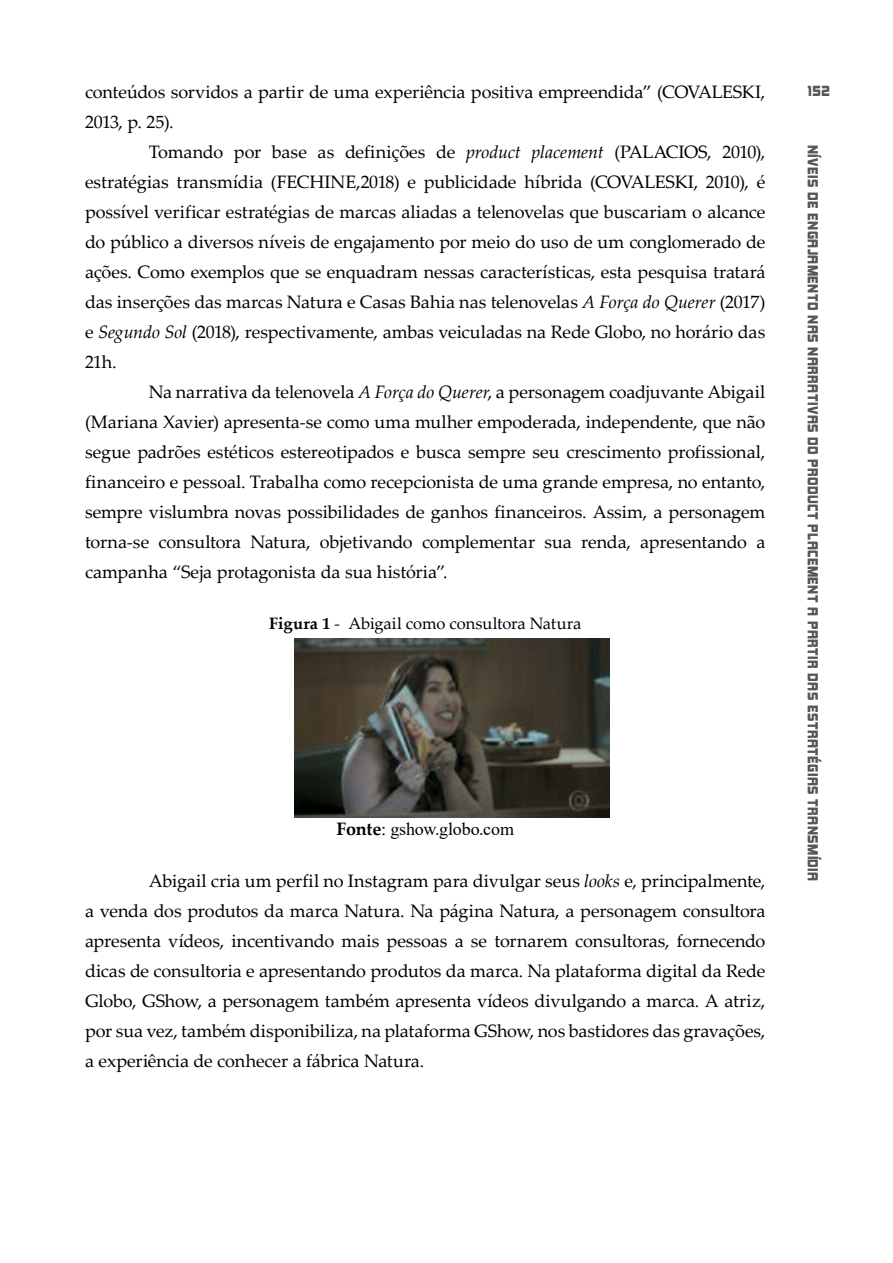
<style>
.page{position:relative;width:893px;height:1263px;background:#fff}
.page>*{position:absolute;margin:0;border:0;box-sizing:border-box;transform-origin:0 0}
.t1{font:18px/30px "Palatino Linotype";letter-spacing:-.005em;color:#000;text-align:justify}
.t2{font:18px "Times New Roman";letter-spacing:-.01em;color:#000}
.t3{font:16.5px "Palatino Linotype";letter-spacing:-.01em;color:#000}
.t4{font:13.5px "Kimberley Bl";letter-spacing:.035em;color:#575756}
.s1{font-style:italic}
.s2{font-weight:700}
.s3{font-family:"Palatino Linotype";font-weight:700}
.s4{font-family:"Palatino Linotype"}
</style>
<div class="page">
<img style="left:294px;top:638px;width:315px;height:179px">
<p class="t1" style="left:85px;top:76px;width:682px">conteúdos sorvidos a partir de uma experiência positiva empreendida” (COVALESKI,<br>2013, p. 25).</p>
<p class="t1" style="left:85px;top:136px;width:682px;text-indent:64px">Tomando por base as definições de <span class="s1">product placement</span> (PALACIOS, 2010), estratégias transmídia (FECHINE,2018) e publicidade híbrida (COVALESKI, 2010), é possível verificar estratégias de marcas aliadas a telenovelas que buscariam o alcance do público a diversos níveis de engajamento por meio do uso de um conglomerado de ações. Como exemplos que se enquadram nessas características, esta pesquisa tratará das inserções das marcas Natura e Casas Bahia nas telenovelas <span class="s1">A Força do Querer</span> (2017) e <span class="s1">Segundo Sol</span> (2018), respectivamente, ambas veiculadas na Rede Globo, no horário das 21h.</p>
<p class="t1" style="left:85px;top:376px;width:682px;text-indent:64px">Na narrativa da telenovela <span class="s1">A Força do Querer</span>, a personagem coadjuvante Abigail (Mariana Xavier) apresenta-se como uma mulher empoderada, independente, que não segue padrões estéticos estereotipados e busca sempre seu crescimento profissional, financeiro e pessoal. Trabalha como recepcionista de uma grande empresa, no entanto, sempre vislumbra novas possibilidades de ganhos financeiros. Assim, a personagem torna-se consultora Natura, objetivando complementar sua renda, apresentando a campanha “Seja protagonista da sua história”.</p>
<p class="t3" style="left:269px;top:612px;width:314px"><span class="s2">Figura 1</span> - Abigail como consultora Natura</p>
<p class="t2" style="left:336px;top:816px;width:179px"><span class="s3">Fonte</span><span class="s4">:</span> gshow.globo.com</p>
<p class="t1" style="left:85px;top:865px;width:682px;text-indent:64px">Abigail cria um perfil no Instagram para divulgar seus <span class="s1">looks</span> e, principalmente, a venda dos produtos da marca Natura. Na página Natura, a personagem consultora apresenta vídeos, incentivando mais pessoas a se tornarem consultoras, fornecendo dicas de consultoria e apresentando produtos da marca. Na plataforma digital da Rede Globo, GShow, a personagem também apresenta vídeos divulgando a marca. A atriz, por sua vez, também disponibiliza, na plataforma GShow, nos bastidores das gravações, a experiência de conhecer a fábrica Natura.</p>
<p class="t4" style="left:808px;top:82px;width:23px">152</p>
<p class="t4" style="left:821px;top:145px;width:738px;rotate:90deg">NÍVEIS DE ENGAJAMENTO NAS NARRATIVAS DO PRODUCT PLACEMENT A PARTIR DAS ESTRATÉGIAS TRANSMÍDIA</p>
</div>
